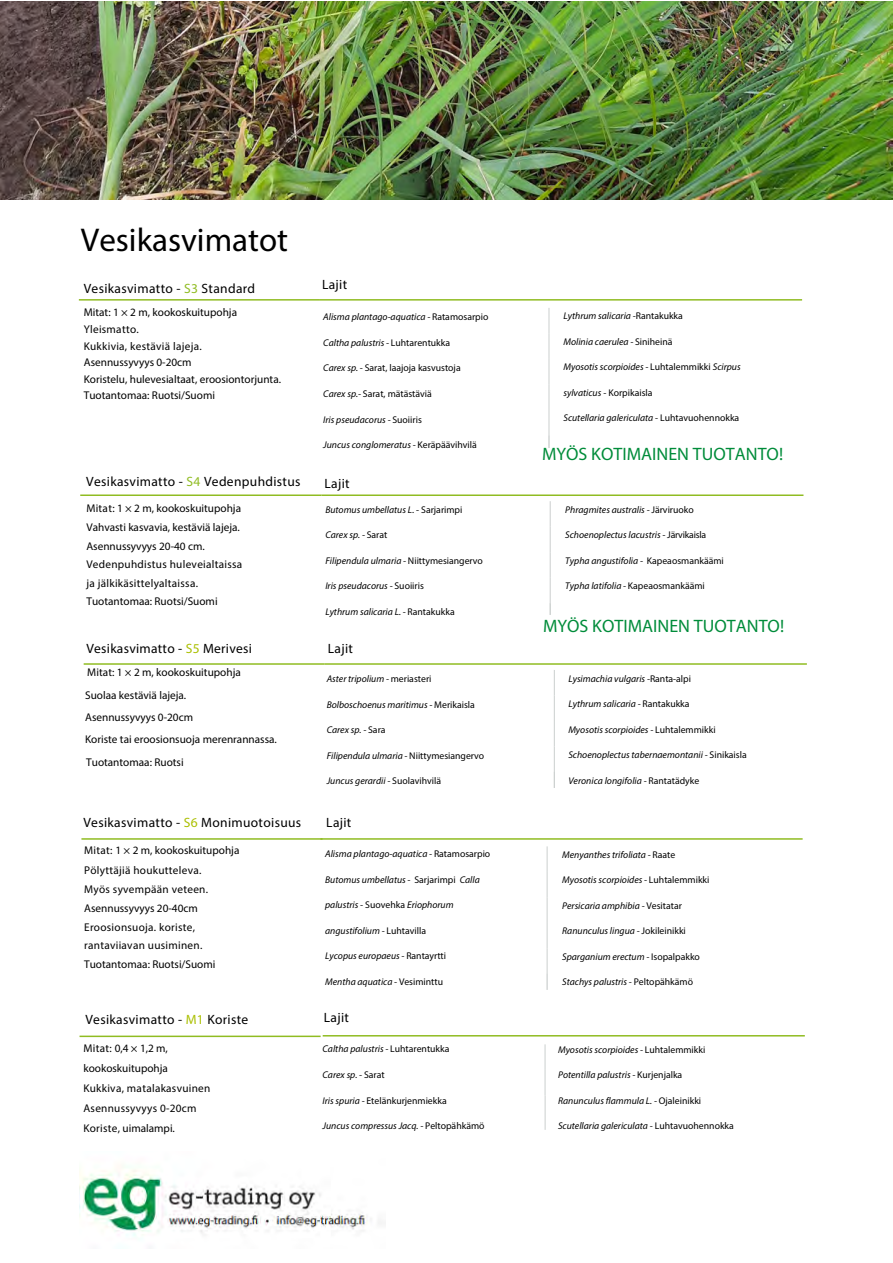
<style>
.page{position:relative;width:893px;height:1263px;background:#fff}
.page>*{position:absolute;margin:0;border:0;box-sizing:border-box;transform-origin:0 0}
.t1{font:33px "Myriad Pro";color:#000}
.t2{font:18px "Myriad Pro";color:#008c3a}
.t3{font:13.5px "Myriad Pro";letter-spacing:.025em;color:#000}
.t4{font:11.25px/16.6px "Myriad Pro";color:#000}
.t5{font:11.25px/18.9px "Myriad Pro";letter-spacing:.025em;color:#000}
.t6{font:italic 9.75px "Myriad Pro";color:#000}
.t7{font:9.75px "Myriad Pro";color:#000}
.s1{color:#90bc22}
.s2{font-style:normal}
.s3{font-style:italic}
.s4{color:#aabf00}
</style>
<div class="page">
<img style="left:0;top:1px;width:893px;height:198px">
<hr style="left:79px;top:299px;width:241px;height:2px;background:#90bc22">
<hr style="left:320px;top:299px;width:482px;height:2px;background:#90bc22">
<svg style="left:549px;top:308px;width:1px;height:140px"></svg>
<hr style="left:80px;top:494px;width:241px;height:2px;background:#90bc22">
<hr style="left:321px;top:494px;width:482px;height:2px;background:#90bc22">
<svg style="left:550px;top:501px;width:1px;height:114px"></svg>
<hr style="left:84px;top:663px;width:241px;height:2px;background:#90bc22">
<hr style="left:325px;top:663px;width:482px;height:2px;background:#90bc22">
<svg style="left:554px;top:670px;width:1px;height:118px"></svg>
<hr style="left:81px;top:838px;width:242px;height:2px;background:#90bc22">
<hr style="left:320px;top:838px;width:483px;height:2px;background:#90bc22">
<svg style="left:547px;top:846px;width:1px;height:144px"></svg>
<hr style="left:80px;top:1035px;width:241px;height:2px;background:#90bc22">
<hr style="left:323px;top:1035px;width:482px;height:1px;background:#90bc22">
<svg style="left:545px;top:1044px;width:1px;height:51px"></svg>
<hr style="left:545px;top:1095px;width:1px;height:35px;background:#cbcfce">
<img style="left:79px;top:1169px;width:303px;height:68px">
<h1 class="t1" style="left:81px;top:219px;width:209px">Vesikasvimatot</h1>
<h3 class="t3" style="left:84px;top:280px;width:173px">Vesikasvimatto - <span class="s1">S3</span> Standard</h3>
<h3 class="t3" style="left:322px;top:276px;width:27px">Lajit</h3>
<p class="t4" style="left:84px;top:304px;width:199px">Mitat: 1 × 2 m, kookoskuitupohja<br>Yleismatto.<br>Kukkivia, kestäviä lajeja.<br>Asennussyvyys 0-20cm<br>Koristelu, hulevesialtaat, eroosiontorjunta.<br>Tuotantomaa: Ruotsi/Suomi</p>
<p class="t6" style="left:563px;top:310px;width:121px">Lythrum salicaria -<span class="s2">Rantakukka</span></p>
<p class="t6" style="left:323px;top:311px;width:167px">Alisma plantago-aquatica - <span class="s2">Ratamosarpio</span></p>
<p class="t6" style="left:323px;top:336px;width:128px">Caltha palustris - <span class="s2">Luhtarentukka</span></p>
<p class="t7" style="left:323px;top:362px;width:139px"><span class="s3">Carex sp. -</span> Sarat, laajoja kasvustoja</p>
<p class="t7" style="left:323px;top:387px;width:110px"><span class="s3">Carex sp.-</span> Sarat, mätästäviä</p>
<p class="t6" style="left:323px;top:413px;width:100px">Iris pseudacorus - <span class="s2">Suoiiris</span></p>
<p class="t6" style="left:323px;top:439px;width:155px">Juncus conglomeratus - <span class="s2">Keräpäävihvilä</span></p>
<p class="t6" style="left:563px;top:335px;width:111px">Molinia caerulea - <span class="s2">Siniheinä</span></p>
<p class="t6" style="left:563px;top:361px;width:179px">Myosotis scorpioides - <span class="s2">Luhtalemmikki</span> Scirpus</p>
<p class="t7" style="left:563px;top:386px;width:91px"><span class="s3">sylvaticus</span> - Korpikaisla</p>
<p class="t6" style="left:563px;top:412px;width:177px">Scutellaria galericulata <span class="s2">- Luhtavuohennokka</span></p>
<h2 class="t2" style="left:542px;top:443px;width:243px">MYÖS KOTIMAINEN TUOTANTO!</h2>
<h3 class="t3" style="left:86px;top:473px;width:216px">Vesikasvimatto - <span class="s1">S4</span> Vedenpuhdistus</h3>
<h3 class="t3" style="left:324px;top:475px;width:27px">Lajit</h3>
<p class="t4" style="left:86px;top:498px;width:157px;line-height:18.8px">Mitat: 1 × 2 m, kookoskuitupohja<br>Vahvasti kasvavia, kestäviä lajeja.<br>Asennussyvyys 20-40 cm.<br>Vedenpuhdistus huleveialtaissa ja jälkikäsittelyaltaissa.<br>Tuotantomaa: Ruotsi/Suomi</p>
<h3 class="t3" style="left:86px;top:640px;width:167px">Vesikasvimatto - <span class="s4">S5</span> Merivesi</h3>
<p class="t4" style="left:85px;top:661px;width:193px;line-height:22.4px">Mitat: 1 × 2 m, kookoskuitupohja<br>Suolaa kestäviä lajeja.<br>Asennussyvyys 0-20cm<br>Koriste tai eroosionsuoja merenrannassa.<br>Tuotantomaa: Ruotsi</p>
<h3 class="t3" style="left:83px;top:814px;width:219px">Vesikasvimatto - <span class="s4">S6</span> Monimuotoisuus</h3>
<p class="t5" style="left:84px;top:841px;width:157px">Mitat: 1 × 2 m, kookoskuitupohja<br>Pölyttäjiä houkutteleva.<br>Myös syvempään veteen.<br>Asennussyvyys 20-40cm<br>Eroosionsuoja. koriste, rantaviiavan uusiminen.<br>Tuotantomaa: Ruotsi/Suomi</p>
<h3 class="t3" style="left:85px;top:1011px;width:164px">Vesikasvimatto - <span class="s4">M1</span> Koriste</h3>
<p class="t6" style="left:325px;top:503px;width:139px">Butomus umbellatus L<span class="s2">. - Sarjarimpi</span></p>
<p class="t6" style="left:325px;top:529px;width:64px">Carex sp. - <span class="s2">Sarat</span></p>
<p class="t6" style="left:325px;top:554px;width:159px">Filipendula ulmaria - <span class="s2">Niittymesiangervo</span></p>
<p class="t6" style="left:325px;top:580px;width:100px">Iris pseudacorus - <span class="s2">Suoiiris</span></p>
<p class="t6" style="left:325px;top:605px;width:131px">Lythrum salicaria L. - <span class="s2">Rantakukka</span></p>
<h3 class="t3" style="left:328px;top:640px;width:27px">Lajit</h3>
<p class="t6" style="left:327px;top:673px;width:106px">Aster tripolium - <span class="s2">meriasteri</span></p>
<p class="t6" style="left:327px;top:698px;width:150px">Bolboschoenus maritimus - <span class="s2">Merikaisla</span></p>
<p class="t6" style="left:327px;top:724px;width:60px">Carex sp. - <span class="s2">Sara</span></p>
<p class="t6" style="left:327px;top:749px;width:159px">Filipendula ulmaria - <span class="s2">Niittymesiangervo</span></p>
<p class="t6" style="left:327px;top:775px;width:116px">Juncus gerardii - <span class="s2">Suolavihvilä</span></p>
<h3 class="t3" style="left:326px;top:814px;width:27px">Lajit</h3>
<p class="t6" style="left:325px;top:848px;width:167px">Alisma plantago-aquatica - <span class="s2">Ratamosarpio</span></p>
<p class="t6" style="left:325px;top:873px;width:156px">Butomus umbellatus - <span class="s2">Sarjarimpi</span> Calla</p>
<p class="t6" style="left:325px;top:899px;width:130px">palustris - <span class="s2">Suovehka</span> Eriophorum</p>
<p class="t6" style="left:325px;top:924px;width:102px">angustifolium - <span class="s2">Luhtavilla</span></p>
<p class="t6" style="left:325px;top:950px;width:122px">Lycopus europaeus - <span class="s2">Rantayrtti</span></p>
<p class="t6" style="left:325px;top:975px;width:119px">Mentha aquatica - <span class="s2">Vesiminttu</span></p>
<h3 class="t3" style="left:324px;top:1009px;width:27px">Lajit</h3>
<p class="t5" style="left:83px;top:1038px;width:129px;line-height:20px">Mitat: 0,4 × 1,2 m, kookoskuitupohja<br>Kukkiva, matalakasvuinen<br>Asennussyvyys 0-20cm<br>Koriste, uimalampi.</p>
<p class="t6" style="left:323px;top:1043px;width:128px">Caltha palustris - <span class="s2">Luhtarentukka</span></p>
<p class="t6" style="left:323px;top:1069px;width:64px">Carex sp. - <span class="s2">Sarat</span></p>
<p class="t7" style="left:323px;top:1094px;width:126px"><span class="s3">Iris spuria -</span> Etelänkurjenmiekka</p>
<p class="t6" style="left:323px;top:1120px;width:163px">Juncus compressus Jacq. - <span class="s2">Peltopähkämö</span></p>
<p class="t6" style="left:565px;top:503px;width:130px">Phragmites australis - <span class="s2">Järviruoko</span></p>
<p class="t6" style="left:565px;top:529px;width:142px">Schoenoplectus lacustris - <span class="s2">Järvikaisla</span></p>
<p class="t6" style="left:565px;top:554px;width:160px">Typha angustifolia - <span class="s2">Kapeaosmankäämi</span></p>
<p class="t6" style="left:565px;top:580px;width:141px">Typha latifolia - <span class="s2">Kapeaosmankäämi</span></p>
<h2 class="t2" style="left:543px;top:614px;width:243px">MYÖS KOTIMAINEN TUOTANTO!</h2>
<p class="t6" style="left:568px;top:672px;width:124px">Lysimachia vulgaris -<span class="s2">Ranta-alpi</span></p>
<p class="t6" style="left:568px;top:698px;width:123px">Lythrum salicaria - <span class="s2">Rantakukka</span></p>
<p class="t6" style="left:568px;top:723px;width:149px">Myosotis scorpioides - <span class="s2">Luhtalemmikki</span></p>
<p class="t6" style="left:568px;top:749px;width:180px">Schoenoplectus tabernaemontanii - <span class="s2">Sinikaisla</span></p>
<p class="t6" style="left:568px;top:774px;width:132px">Veronica longifolia - <span class="s2">Rantatädyke</span></p>
<p class="t6" style="left:562px;top:849px;width:115px">Menyanthes trifoliata - <span class="s2">Raate</span></p>
<p class="t6" style="left:562px;top:874px;width:149px">Myosotis scorpioides - <span class="s2">Luhtalemmikki</span></p>
<p class="t6" style="left:562px;top:900px;width:121px">Persicaria amphibia - <span class="s2">Vesitatar</span></p>
<p class="t6" style="left:562px;top:925px;width:125px">Ranunculus lingua - <span class="s2">Jokileinikki</span></p>
<p class="t6" style="left:562px;top:950px;width:139px">Sparganium erectum - <span class="s2">Isopalpakko</span></p>
<p class="t6" style="left:562px;top:976px;width:132px">Stachys palustris - <span class="s2">Peltopähkämö</span></p>
<p class="t6" style="left:558px;top:1043px;width:149px">Myosotis scorpioides - <span class="s2">Luhtalemmikki</span></p>
<p class="t6" style="left:558px;top:1069px;width:126px">Potentilla palustris - <span class="s2">Kurjenjalka</span></p>
<p class="t6" style="left:558px;top:1094px;width:145px">Ranunculus flammula L. - <span class="s2">Ojaleinikki</span></p>
<p class="t6" style="left:558px;top:1120px;width:177px">Scutellaria galericulata - <span class="s2">Luhtavuohennokka</span></p>
</div>
